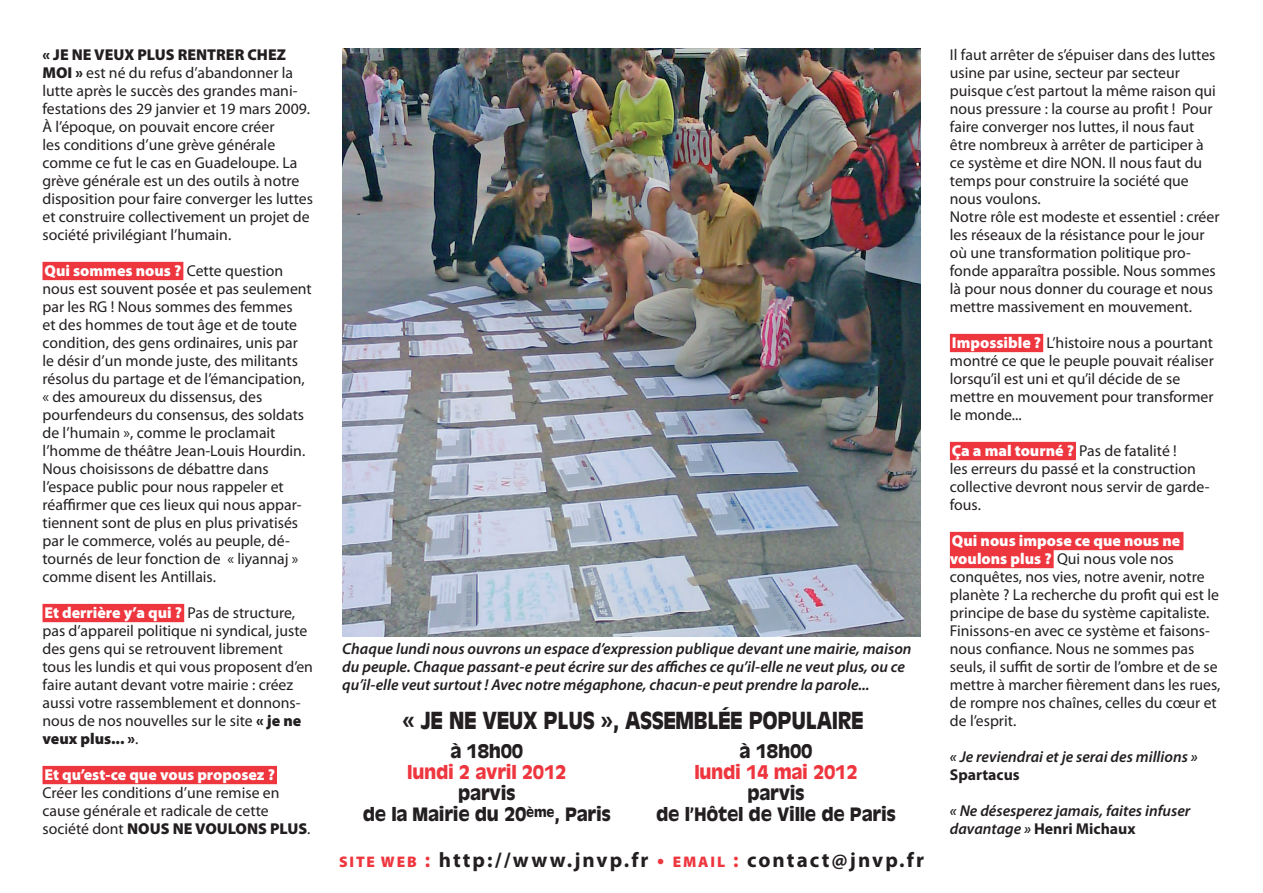
<style>
.page{position:relative;width:1263px;height:893px;background:#fff}
.page>*{position:absolute;margin:0;border:0;box-sizing:border-box;transform-origin:0 0}
.t1{font:700 22.95px "Antique Olive";letter-spacing:-.015em;color:#231f20;scale:.88 1}
.t2{font:700 21px "Myriad Pro";letter-spacing:.1em;color:#231f20}
.t3{font:700 18px/21px "Antique Olive";letter-spacing:-.015em;color:#231f20;text-align:center;scale:.95 1}
.t4{font:700 18px "Antique Olive";letter-spacing:-.015em;color:#ee363f;scale:.95 1}
.t5{font:15.75px/18px "Myriad Pro";color:#231f20}
.t6{font:italic 600 15.75px/18px "Myriad Pro";color:#231f20}
.t7{font:900 15.75px "Myriad Pro";color:#fff}
.t8{font:700 15.75px "Myriad Pro";color:#231f20}
.s1{font-weight:900}
.s2{font-weight:900;color:#fff}
.s3{font-weight:900;font-size:15.3px;color:#ee363f}
.s4{color:#ee363f}
.s5{font-weight:700;font-style:normal}
</style>
<div class="page">
<div style="left:43px;top:262px;width:140px;height:18px;background:#ee363f"></div>
<div style="left:43px;top:604px;width:141px;height:18px;background:#ee363f"></div>
<div style="left:43px;top:766px;width:234px;height:18px;background:#ee363f"></div>
<div style="left:950px;top:334px;width:93px;height:18px;background:#ee363f"></div>
<div style="left:950px;top:442px;width:126px;height:18px;background:#ee363f"></div>
<div style="left:950px;top:532px;width:233px;height:18px;background:#ee363f"></div>
<div style="left:950px;top:550px;width:104px;height:18px;background:#ee363f"></div>
<img style="left:342px;top:48px;width:579px;height:588px">
<p class="t5" style="left:43px;top:45px;width:272px"><span class="s1">« JE NE VEUX PLUS RENTRER CHEZ MOI »</span> est né du refus d’abandonner la lutte après le succès des grandes mani&shy;festations des 29 janvier et 19 mars 2009.<br>À l’époque, on pouvait encore créer<br>les conditions d’une grève générale comme ce fut le cas en Guadeloupe. La grève générale est un des outils à notre disposition pour faire converger les luttes et construire collectivement un projet de société privilégiant l’humain.</p>
<p class="t5" style="left:43px;top:261px;width:271px"><span class="s2">Qui sommes nous ?</span> Cette question nous est souvent posée et pas seulement par les RG ! Nous sommes des femmes<br>et des hommes de tout âge et de toute condition, des gens ordinaires, unis par le désir d’un monde juste, des militants résolus du partage et de l’émancipation, « des amoureux du dissensus, des pourfendeurs du consensus, des soldats de l’humain », comme le proclamait l’homme de théâtre Jean-Louis Hourdin.<br>Nous choisissons de débattre dans l’espace public pour nous rappeler et réaffirmer que ces lieux qui nous appar&shy;tiennent sont de plus en plus privatisés par le commerce, volés au peuple, dé&shy;tournés de leur fonction de « liyannaj » comme disent les Antillais.</p>
<p class="t5" style="left:43px;top:604px;width:272px"><span class="s2">Et derrière y’a qui ?</span> Pas de structure, pas d’appareil politique ni syndical, juste des gens qui se retrouvent librement tous les lundis et qui vous proposent d’en faire autant devant votre mairie : créez aussi votre rassemblement et donnons&shy;nous de nos nouvelles sur le site <span class="s1">« je ne veux plus... »</span>.</p>
<p class="t7" style="left:43px;top:764px;width:234px">Et qu’est-ce que vous proposez ?</p>
<p class="t5" style="left:43px;top:784px;width:270px">Créer les conditions d’une remise en cause générale et radicale de cette société dont <span class="s1">NOUS NE VOULONS PLUS</span>.</p>
<p class="t6" style="left:342px;top:639px;width:571px">Chaque lundi nous ouvrons un espace d’expression publique devant une mairie, maison du peuple. Chaque passant-e peut écrire sur des affiches ce qu’il-elle ne veut plus, ou ce qu’il-elle veut surtout ! Avec notre mégaphone, chacun-e peut prendre la parole...</p>
<h1 class="t1" style="left:402px;top:705px;width:526px">« JE NE VEUX PLUS », ASSEMBLÉE POPULAIRE</h1>
<p class="t3" style="left:450px;top:741px;width:78px">à 18h00</p>
<p class="t4" style="left:407px;top:761px;width:169px">lundi 2 avril 2012</p>
<p class="t3" style="left:363px;top:783px;width:263px">parvis<br>de la Mairie du 20<sup>ème</sup>, Paris</p>
<p class="t3" style="left:740px;top:741px;width:78px">à 18h00</p>
<p class="t4" style="left:694px;top:761px;width:173px">lundi 14 mai 2012</p>
<p class="t3" style="left:656px;top:783px;width:254px">parvis<br>de l’Hôtel de Ville de Paris</p>
<h2 class="t2" style="left:339px;top:846px;width:586px"><span class="s3">site WEB</span> <span class="s4">:</span> http://www.jnvp.fr <span class="s4">•</span> <span class="s3">email</span> <span class="s4">:</span> contact@jnvp.fr</h2>
<p class="t5" style="left:950px;top:45px;width:271px">Il faut arrêter de s’épuiser dans des luttes usine par usine, secteur par secteur puisque c’est partout la même raison qui nous pressure : la course au profit ! Pour faire converger nos luttes, il nous faut être nombreux à arrêter de participer à ce système et dire NON. Il nous faut du temps pour construire la société que nous voulons.<br>Notre rôle est modeste et essentiel : créer les réseaux de la résistance pour le jour où une transformation politique pro&shy;fonde apparaîtra possible. Nous sommes là pour nous donner du courage et nous mettre massivement en mouvement.</p>
<p class="t5" style="left:950px;top:334px;width:266px"><span class="s2">Impossible ?</span> L’histoire nous a pourtant montré ce que le peuple pouvait réaliser lorsqu’il est uni et qu’il décide de se mettre en mouvement pour transformer le monde...</p>
<p class="t5" style="left:950px;top:442px;width:261px"><span class="s2">Ça a mal tourné ?</span> Pas de fatalité !<br>les erreurs du passé et la construction collective devront nous servir de garde&shy;fous.</p>
<p class="t5" style="left:950px;top:532px;width:272px"><span class="s2">Qui nous impose ce que nous ne voulons plus ?</span> Qui nous vole nos conquêtes, nos vies, notre avenir, notre planète ? La recherche du profit qui est le principe de base du système capitaliste.<br>Finissons-en avec ce système et faisons&shy;nous confiance. Nous ne sommes pas seuls, il suffit de sortir de l’ombre et de se mettre à marcher fièrement dans les rues, de rompre nos chaînes, celles du cœur et de l’esprit.</p>
<p class="t6" style="left:950px;top:747px;width:249px">« Je reviendrai et je serai des millions »</p>
<p class="t8" style="left:950px;top:765px;width:71px">Spartacus</p>
<p class="t6" style="left:950px;top:801px;width:242px">« Ne désesperez jamais, faites infuser davantage » <span class="s5">Henri Michaux</span></p>
</div>
